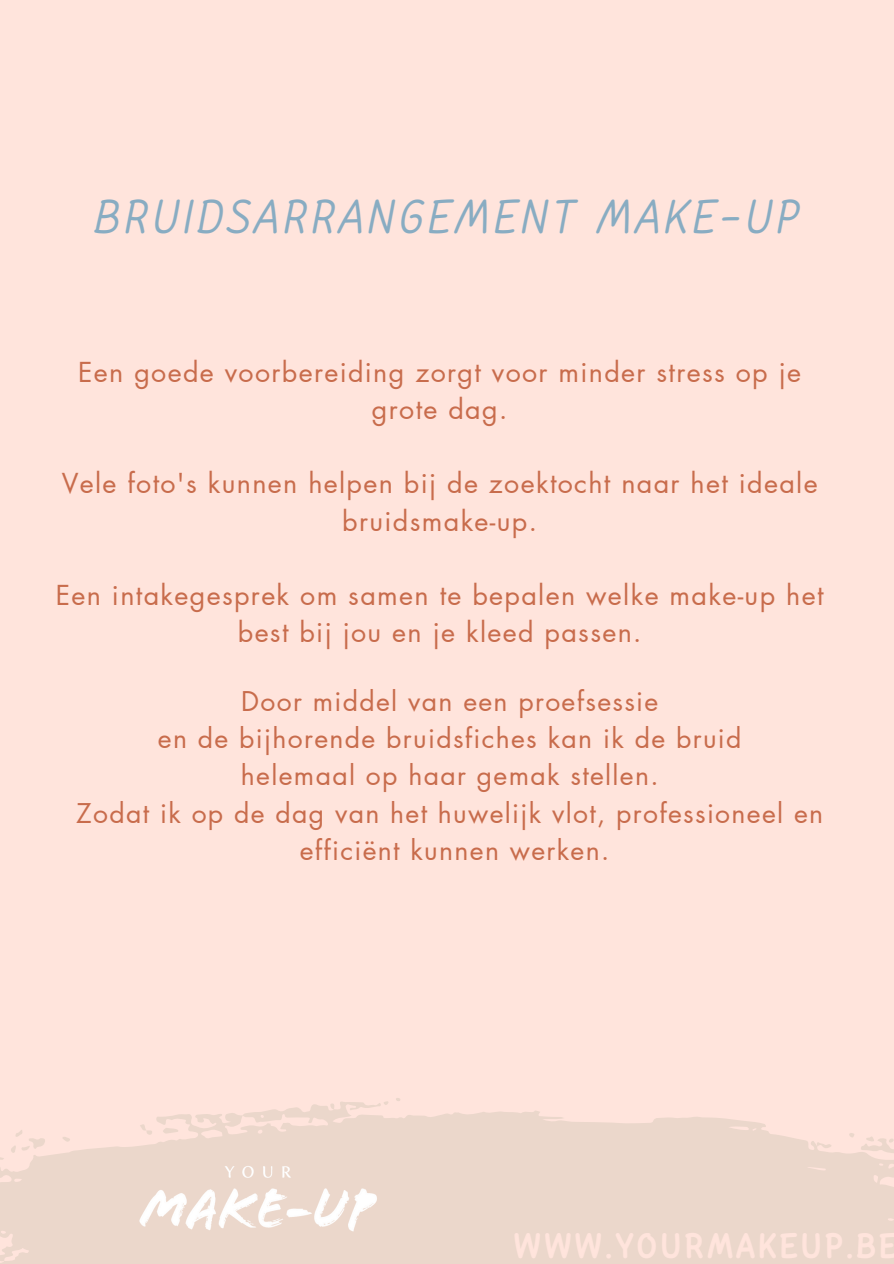
<style>
.page{position:relative;width:894px;height:1264px;background:#fff}
.page>*{position:absolute;margin:0;border:0;box-sizing:border-box;transform-origin:0 0}
.t1{font:italic 47.25px "Cakerolli";letter-spacing:.08em;color:#88acc2}
.t2{font:26.85px/37.2px "Futura LT Pro";letter-spacing:.05em;color:#c86c4c;text-align:center}
.t3{font:26.55px "Futura LT Pro";letter-spacing:.05em;color:#c86c4c}
</style>
<div class="page">
<div style="left:0;top:0;width:893px;height:1263px;background:#ffe4dc"></div>
<svg style="left:0;top:1111px;width:893px;height:152px;background:#edd8cd"></svg>
<svg style="left:816px;top:1141px;width:15px;height:8px"></svg>
<svg style="left:62px;top:1136px;width:8px;height:5px"></svg>
<svg style="left:11px;top:1129px;width:34px;height:23px"></svg>
<svg style="left:848px;top:1132px;width:6px;height:5px"></svg>
<svg style="left:384px;top:1101px;width:4px;height:4px"></svg>
<svg style="left:860px;top:1133px;width:34px;height:20px"></svg>
<img style="left:130px;top:1102px;width:254px;height:161px">
<h1 class="t1" style="left:95px;top:198px;width:705px">BRUIDSARRANGEMENT MAKE-UP</h1>
<p class="t2" style="left:78px;top:355px;width:724px">Een goede voorbereiding zorgt voor minder stress op je grote dag.</p>
<p class="t2" style="left:62px;top:466px;width:757px">Vele foto's kunnen helpen bij de zoektocht naar het ideale bruidsmake-up.</p>
<p class="t2" style="left:56px;top:577px;width:769px">Een intakegesprek om samen te bepalen welke make-up het best bij jou en je kleed passen.</p>
<p class="t3" style="left:241px;top:689px;width:418px">Door middel van een proefsessie</p>
<p class="t3" style="left:158px;top:726px;width:585px">en de bijhorende bruidsfiches kan ik de bruid</p>
<p class="t3" style="left:241px;top:763px;width:419px">helemaal op haar gemak stellen.</p>
<p class="t3" style="left:76px;top:800px;width:748px">Zodat ik op de dag van het huwelijk vlot, professioneel en</p>
<p class="t3" style="left:300px;top:837px;width:311px">efficiënt kunnen werken.</p>
</div>
